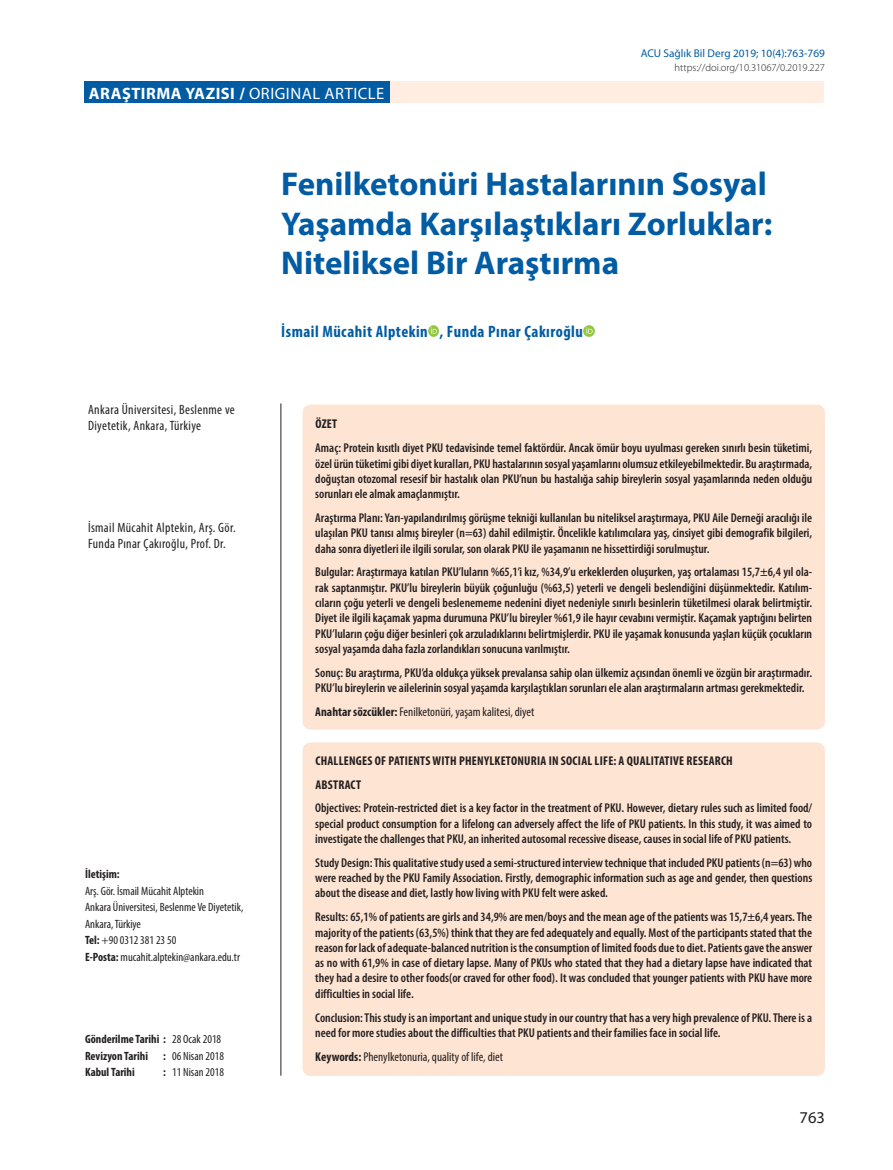
<style>
.page{position:relative;width:893px;height:1170px;background:#fff}
.page>*{position:absolute;margin:0;border:0;box-sizing:border-box;transform-origin:0 0}
.t1{font:700 33px/39.6px "Myriad Pro";color:#015ca3}
.t2{font:700 condensed 16.5px "Myriad Pro";letter-spacing:.03em;color:#015ca3}
.t3{font:700 16.5px "Myriad Pro";letter-spacing:.03em;color:#fff}
.t4{font:16.5px "Myriad Pro";color:#231f20}
.t5{font:condensed 13.5px/16.2px "Myriad Pro";letter-spacing:.025em;color:#231f20}
.t6{font:600 condensed 12.75px/15.3px "Myriad Pro";color:#231f20;text-align:justify}
.t7{font:condensed 12.75px "Myriad Pro";color:#231f20}
.t8{font:700 condensed 12.75px/23.9px "Myriad Pro";letter-spacing:.02em;color:#231f20}
.t9{font:condensed 12px/16.5px "Myriad Pro";color:#231f20}
.t10{font:700 condensed 12px/16.5px "Myriad Pro";color:#231f20}
.t11{font:11.25px "Myriad Pro";color:#015ca3}
.t12{font:300 10.5px "Myriad Pro";color:#231f20}
.s1{font-weight:400}
.s2{font-weight:700}
</style>
<div class="page">
<hr style="left:280px;top:403px;width:1px;height:672px;background:#231f20">
<div style="left:389px;top:82px;width:435px;height:21px;background:#feede0"></div>
<div style="left:84px;top:82px;width:305px;height:21px;background:#015ca3"></div>
<svg style="left:428px;top:326px;width:11px;height:10px"></svg>
<svg style="left:583px;top:326px;width:11px;height:10px"></svg>
<div style="left:302px;top:404px;width:523px;height:325px;background:#fee4d2;border-radius:9px"></div>
<div style="left:302px;top:742px;width:523px;height:333px;background:#fee4d2;border-radius:9px"></div>
<p class="t11" style="left:641px;top:46px;width:186px">ACU Sağlık Bil Derg 2019; 10(4):763-769</p>
<p class="t3" style="left:89px;top:82px;width:297px">ARAŞTIRMA YAZISI / <span class="s1">ORIGINAL ARTICLE</span></p>
<p class="t12" style="left:675px;top:62px;width:152px">https://doi.org/10.31067/0.2019.227</p>
<h1 class="t1" style="left:281px;top:163px;width:492px">Fenilketonüri Hastalarının Sosyal<br>Yaşamda Karşılaştıkları Zorluklar:<br>Niteliksel Bir Araştırma</h1>
<p class="t5" style="left:88px;top:401px;width:148px">Ankara Üniversitesi, Beslenme ve<br>Diyetetik, Ankara, Türkiye</p>
<p class="t5" style="left:88px;top:519px;width:149px">İsmail Mücahit Alptekin, Arş. Gör.<br>Funda Pınar Çakıroğlu, Prof. Dr.</p>
<p class="t10" style="left:85px;top:865px;width:36px">İletişim:</p>
<p class="t9" style="left:85px;top:882px;width:160px">Arş. Gör. İsmail Mücahit Alptekin<br>Ankara Üniversitesi, Beslenme Ve Diyetetik,<br>Ankara, Türkiye<br><span class="s2">Tel:</span> +90 0312 381 23 50<br><span class="s2">E-Posta:</span> mucahit.alptekin@ankara.edu.tr</p>
<p class="t10" style="left:85px;top:1030px;width:138px">Gönderilme Tarihi : <span class="s1">28 Ocak 2018<br></span>Revizyon Tarihi</p>
<p class="t9" style="left:163px;top:1047px;width:62px"><span class="s2">:</span> 06 Nisan 2018</p>
<p class="t10" style="left:85px;top:1063px;width:51px">Kabul Tarihi</p>
<p class="t9" style="left:163px;top:1063px;width:62px"><span class="s2">:</span> 11 Nisan 2018</p>
<p class="t2" style="left:281px;top:321px;width:303px">İsmail Mücahit Alptekin , Funda Pınar Çakıroğlu</p>
<p class="t8" style="left:315px;top:412px;width:23px">ÖZET</p>
<p class="t6" style="left:315px;top:440px;width:498px">Amaç: Protein kısıtlı diyet PKU tedavisinde temel faktördür. Ancak ömür boyu uyulması gereken sınırlı besin tüketimi, özel ürün tüketimi gibi diyet kuralları, PKU hastalarının sosyal yaşamlarını olumsuz etkileyebilmektedir. Bu araştırmada, doğuştan otozomal resesif bir hastalık olan PKU’nun bu hastalığa sahip bireylerin sosyal yaşamlarında neden olduğu sorunları ele almak amaçlanmıştır.</p>
<p class="t6" style="left:315px;top:510px;width:498px">Araştırma Planı: Yarı-yapılandırılmış görüşme tekniği kullanılan bu niteliksel araştırmaya, PKU Aile Derneği aracılığı ile ulaşılan PKU tanısı almış bireyler (n=63) dahil edilmiştir. Öncelikle katılımcılara yaş, cinsiyet gibi demografik bilgileri, daha sonra diyetleri ile ilgili sorular, son olarak PKU ile yaşamanın ne hissettirdiği sorulmuştur.</p>
<p class="t6" style="left:315px;top:564px;width:498px">Bulgular: Araştırmaya katılan PKU’luların %65,1’i kız, %34,9’u erkeklerden oluşurken, yaş ortalaması 15,7±6,4 yıl ola&shy;rak saptanmıştır. PKU’lu bireylerin büyük çoğunluğu (%63,5) yeterli ve dengeli beslendiğini düşünmektedir. Katılım&shy;cıların çoğu yeterli ve dengeli beslenememe nedenini diyet nedeniyle sınırlı besinlerin tüketilmesi olarak belirtmiştir.<br>Diyet ile ilgili kaçamak yapma durumuna PKU’lu bireyler %61,9 ile hayır cevabını vermiştir. Kaçamak yaptığını belirten PKU’luların çoğu diğer besinleri çok arzuladıklarını belirtmişlerdir. PKU ile yaşamak konusunda yaşları küçük çocukların sosyal yaşamda daha fazla zorlandıkları sonucuna varılmıştır.</p>
<p class="t6" style="left:315px;top:665px;width:498px">Sonuç: Bu araştırma, PKU’da oldukça yüksek prevalansa sahip olan ülkemiz açısından önemli ve özgün bir araştırmadır.<br>PKU’lu bireylerin ve ailelerinin sosyal yaşamda karşılaştıkları sorunları ele alan araştırmaların artması gerekmektedir.</p>
<p class="t7" style="left:315px;top:704px;width:221px"><span class="s2">Anahtar sözcükler:</span> Fenilketonüri, yaşam kalitesi, diyet</p>
<p class="t8" style="left:315px;top:748px;width:419px">CHALLENGES OF PATIENTS WITH PHENYLKETONURIA IN SOCIAL LIFE: A QUALITATIVE RESEARCH<br>ABSTRACT</p>
<p class="t6" style="left:315px;top:800px;width:498px">Objectives: Protein-restricted diet is a key factor in the treatment of PKU. However, dietary rules such as limited food/ special product consumption for a lifelong can adversely affect the life of PKU patients. In this study, it was aimed to investigate the challenges that PKU, an inherited autosomal recessive disease, causes in social life of PKU patients.</p>
<p class="t6" style="left:315px;top:855px;width:498px">Study Design: This qualitative study used a semi-structured interview technique that included PKU patients (n=63) who were reached by the PKU Family Association. Firstly, demographic information such as age and gender, then questions about the disease and diet, lastly how living with PKU felt were asked.</p>
<p class="t6" style="left:315px;top:909px;width:498px">Results: 65,1% of patients are girls and 34,9% are men/boys and the mean age of the patients was 15,7±6,4 years. The majority of the patients (63,5%) think that they are fed adequately and equally. Most of the participants stated that the reason for lack of adequate-balanced nutrition is the consumption of limited foods due to diet. Patients gave the answer as no with 61,9% in case of dietary lapse. Many of PKUs who stated that they had a dietary lapse have indicated that they had a desire to other foods(or craved for other food). It was concluded that younger patients with PKU have more difficulties in social life.</p>
<p class="t6" style="left:315px;top:1009px;width:498px">Conclusion: This study is an important and unique study in our country that has a very high prevalence of PKU. There is a need for more studies about the difficulties that PKU patients and their families face in social life.</p>
<p class="t7" style="left:315px;top:1048px;width:189px"><span class="s2">Keywords:</span> Phenylketonuria, quality of life, diet</p>
<p class="t4" style="left:799px;top:1106px;width:27px">763</p>
</div>
